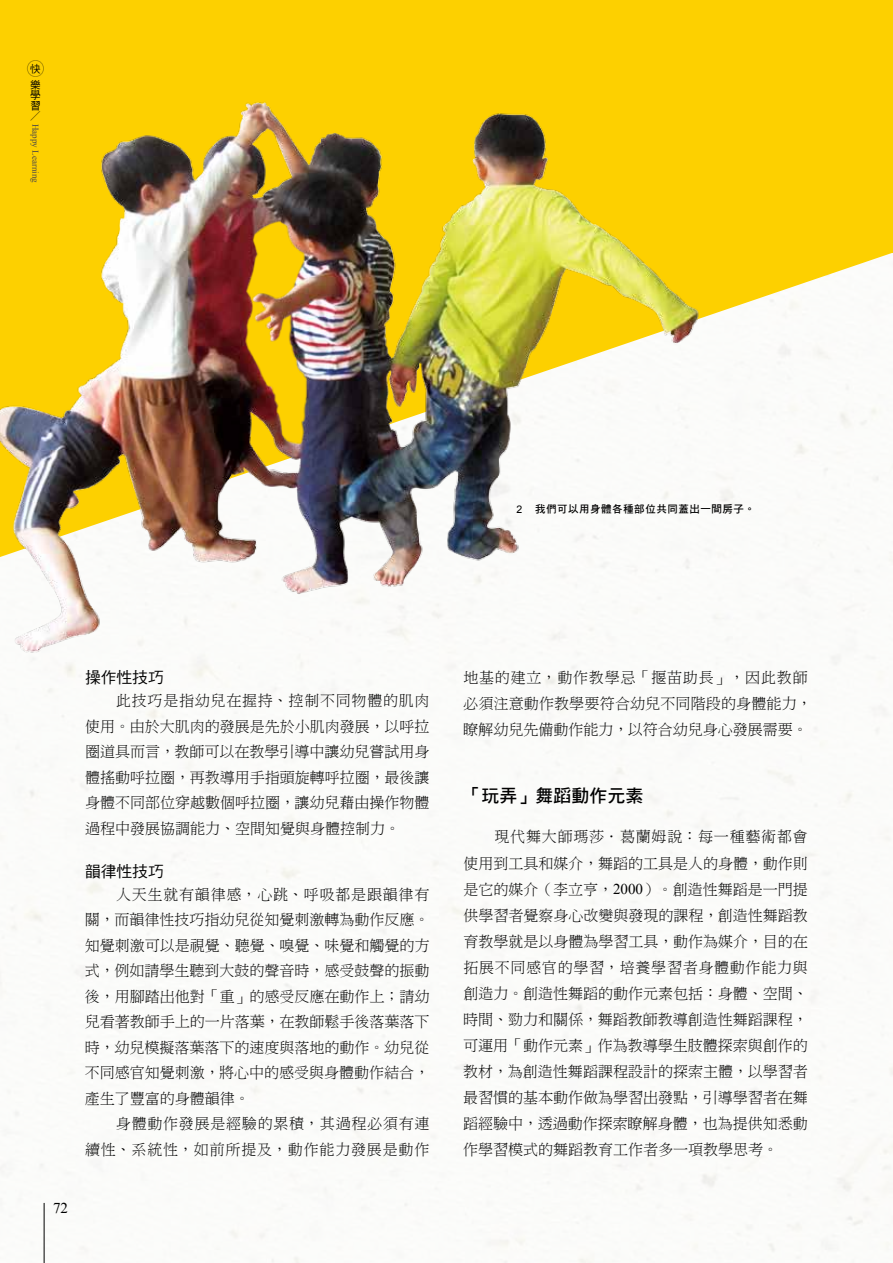
<style>
.page{position:relative;width:893px;height:1263px;background:#fff}
.page>*{position:absolute;margin:0;border:0;box-sizing:border-box;transform-origin:0 0}
.t1{font:18px "DF Hei Std W7";color:#000}
.t2{font:15.75px "DF Hei Std W5";color:#000}
.t3{font:15px/25.5px "DF Ming Lt HKP BF";color:#000;text-align:justify}
.t4{font:15px/25.5px "DF Ming Lt HKP BF";letter-spacing:.05em;color:#000;text-align:right}
.t5{font:15px "Times New Roman";color:#000}
.t6{font:10.5px "DF Hei Bd HKP BF";letter-spacing:.05em;color:#000}
.t7{font:10.5px/16px "DF Hei Md HKP BF";color:#000}
.t8{font:10.5px "P Ming Li U";color:#000}
.t9{font:9px "Times New Roman";color:#4c4948}
.s1{font-family:"Arial"}
.s2{font-family:"Times New Roman"}
</style>
<div class="page">
<svg style="left:716px;top:253px;width:177px;height:304px"></svg>
<div style="left:0;top:0;width:893px;height:253px;background:#fdd000"></div>
<img style="left:0;top:60px;width:716px;height:614px">
<hr style="left:44px;top:1203px;width:1px;height:60px;background:#000">
<div style="left:27px;top:60px;width:17px;height:17px;border:1px solid #000;border-radius:50%"></div>
<p class="t7" style="left:30px;top:61px;width:12px">快樂</p>
<p class="t7" style="left:30px;top:90px;width:12px;line-height:10.5px">學習</p>
<p class="t8" style="left:30px;top:111px;width:12px">／</p>
<p class="t9" style="left:42px;top:124px;width:60px;rotate:90deg">Happy Learning</p>
<p class="t6" style="left:517px;top:504px;width:240px"><span class="s1">2</span> 我們可以用身體各種部位共同蓋出一間房子。</p>
<p class="t2" style="left:85px;top:669px;width:80px">操作性技巧</p>
<p class="t3" style="left:85px;top:688px;width:346px;text-indent:31px">此技巧是指幼兒在握持、控制不同物體的肌肉使用。由於大肌肉的發展是先於小肌肉發展，以呼拉圈道具而言，教師可以在教學引導中讓幼兒嘗試用身體搖動呼拉圈，再教導用手指頭旋轉呼拉圈，最後讓身體不同部位穿越數個呼拉圈，讓幼兒藉由操作物體過程中發展協調能力、空間知覺與身體控制力。</p>
<p class="t2" style="left:85px;top:863px;width:80px">韻律性技巧</p>
<p class="t3" style="left:85px;top:882px;width:346px;text-indent:31px">人天生就有韻律感，心跳、呼吸都是跟韻律有關，而韻律性技巧指幼兒從知覺刺激轉為動作反應。知覺刺激可以是視覺、聽覺、嗅覺、味覺和觸覺的方式，例如請學生聽到大鼓的聲音時，感受鼓聲的振動後，用腳踏出他對「重」的感受反應在動作上；請幼兒看著教師手上的一片落葉，在教師鬆手後落葉落下時，幼兒模擬落葉落下的速度與落地的動作。幼兒從不同感官知覺刺激，將心中的感受與身體動作結合，產生了豐富的身體韻律。</p>
<p class="t4" style="left:85px;top:1112px;width:346px">身體動作發展是經驗的累積，其過程必須有連<br>續性、系統性，如前所提及，動作能力發展是動作</p>
<p class="t5" style="left:53px;top:1198px;width:16px">72</p>
<p class="t3" style="left:463px;top:665px;width:350px;line-height:26.1px;text-align:left">地基的建立，動作教學忌「揠苗助長」，因此教師必須注意動作教學要符合幼兒不同階段的身體能力，瞭解幼兒先備動作能力，以符合幼兒身心發展需要。</p>
<p class="t1" style="left:463px;top:785px;width:181px">「玩弄」舞蹈動作元素</p>
<p class="t3" style="left:463px;top:825px;width:346px;line-height:26px;text-indent:31px">現代舞大師瑪莎．葛蘭姆說：每一種藝術都會使用到工具和媒介，舞蹈的工具是人的身體，動作則是它的媒介（李立亨，<span class="s2">2000</span>）。創造性舞蹈是一門提供學習者覺察身心改變與發現的課程，創造性舞蹈教育教學就是以身體為學習工具，動作為媒介，目的在拓展不同感官的學習，培養學習者身體動作能力與創造力。創造性舞蹈的動作元素包括：身體、空間、時間、勁力和關係，舞蹈教師教導創造性舞蹈課程，可運用「動作元素」作為教導學生肢體探索與創作的教材，為創造性舞蹈課程設計的探索主體，以學習者最習慣的基本動作做為學習出發點，引導學習者在舞蹈經驗中，透過動作探索瞭解身體，也為提供知悉動作學習模式的舞蹈教育工作者多一項教學思考。</p>
</div>
